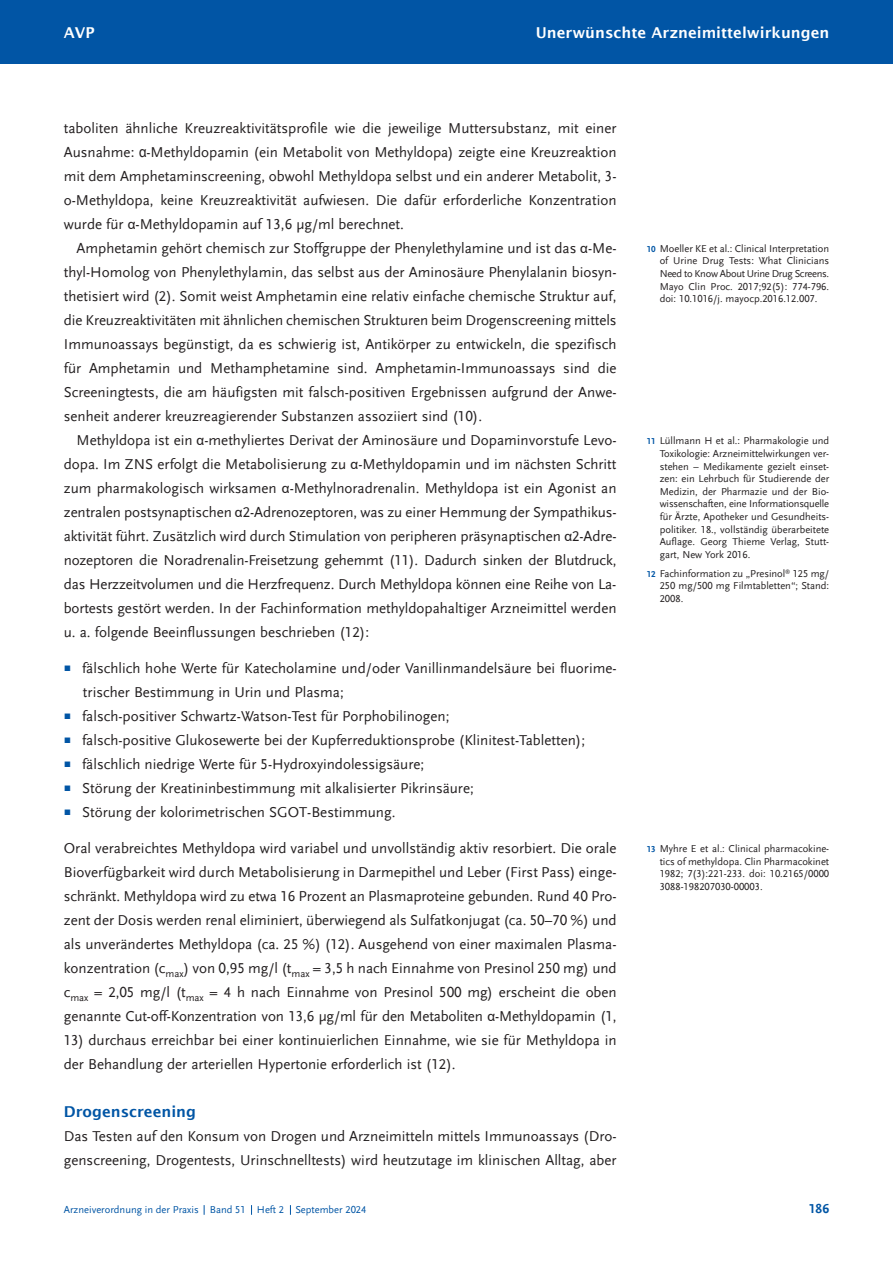
<style>
.page{position:relative;width:893px;height:1263px;background:#fff}
.page>*{position:absolute;margin:0;border:0;box-sizing:border-box;transform-origin:0 0}
.t1{font:15px/24px "Scala Sans LF";color:#231f20;text-align:justify}
.t2{font:600 15px "Lucida Sans";color:#fff}
.t3{font:600 15px "Lucida Sans";color:#0155a5}
.t4{font:700 13.5px "Scala Sans LF";color:#0155a5}
.t5{font:10.5px/12.6px "Scala Sans LF";color:#231f20;text-align:justify}
.t6{font:10.5px "Scala Sans LF";color:#0155a5}
.s1{font-family:"Arial Narrow"}
.s2{font-family:"Arial";font-size:13.5px}
.s3{font-family:"Scala Sans Expert";font-size:12px;color:#0155a5}
.s4{font-weight:700;font-size:9px;color:#0155a5}
</style>
<div class="page">
<div style="left:0;top:0;width:893px;height:64px;background:#0155a5"></div>
<p class="t2" style="left:64px;top:24px;width:32px">AVP</p>
<p class="t2" style="left:536px;top:24px;width:295px">Unerwünschte Arzneimittelwirkungen</p>
<p class="t1" style="left:64px;top:117px;width:554px">taboliten ähnliche Kreuzreaktivitätsprofile wie die jeweilige Muttersubstanz, mit einer Ausnahme: <span class="s1">α</span>-Methyldopamin (ein Metabolit von Methyldopa) zeigte eine Kreuzreaktion mit dem Amphetaminscreening, obwohl Methyldopa selbst und ein anderer Metabolit, 3- o-Methyldopa, keine Kreuzreaktivität aufwiesen. Die dafür erforderliche Konzentration wurde für <span class="s2">α</span>-Methyldopamin auf 13,6 μg/ml berechnet.</p>
<p class="t1" style="left:64px;top:237px;width:554px;text-indent:13px">Amphetamin gehört chemisch zur Stoffgruppe der Phenylethylamine und ist das <span class="s2">α</span>-Me&shy;thyl-Homolog von Phenylethylamin, das selbst aus der Aminosäure Phenylalanin biosyn&shy;thetisiert wird (2). Somit weist Amphetamin eine relativ einfache chemische Struktur auf, die Kreuzreaktivitäten mit ähnlichen chemischen Strukturen beim Drogenscreening mittels Immunoassays begünstigt, da es schwierig ist, Antikörper zu entwickeln, die spezifisch für Amphetamin und Methamphetamine sind. Amphetamin-Immunoassays sind die Screeningtests, die am häufigsten mit falsch-positiven Ergebnissen aufgrund der Anwe&shy;senheit anderer kreuzreagierender Substanzen assoziiert sind (10).</p>
<p class="t1" style="left:64px;top:429px;width:554px;text-indent:13px">Methyldopa ist ein <span class="s2">α</span>-methyliertes Derivat der Aminosäure und Dopaminvorstufe Levo&shy;dopa. Im ZNS erfolgt die Metabolisierung zu <span class="s2">α</span>-Methyldopamin und im nächsten Schritt zum pharmakologisch wirksamen <span class="s2">α</span>-Methylnoradrenalin. Methyldopa ist ein Agonist an zentralen postsynaptischen <span class="s2">α</span>2-Adrenozeptoren, was zu einer Hemmung der Sympathikus - aktivität führt. Zusätzlich wird durch Stimulation von peripheren präsynaptischen <span class="s2">α</span>2-Adre - nozeptoren die Noradrenalin-Freisetzung gehemmt (11). Dadurch sinken der Blutdruck, das Herzzeitvolumen und die Herzfrequenz. Durch Methyldopa können eine Reihe von La - bortests gestört werden. In der Fachinformation methyldopahaltiger Arzneimittel werden u. a. folgende Beeinflussungen beschrieben (12):</p>
<p class="t1" style="left:83px;top:657px;width:535px;text-indent:-19px"><span class="s3">r</span> fälschlich hohe Werte für Katecholamine und/oder Vanillinmandelsäure bei fluorime&shy;trischer Bestimmung in Urin und Plasma;</p>
<p class="t1" style="left:64px;top:705px;width:387px"><span class="s3">r</span> falsch-positiver Schwartz-Watson-Test für Porphobilinogen;</p>
<p class="t1" style="left:64px;top:729px;width:523px"><span class="s3">r</span> falsch-positive Glukosewerte bei der Kupferreduktionsprobe (Klinitest-Tabletten);</p>
<p class="t1" style="left:64px;top:753px;width:362px"><span class="s3">r</span> fälschlich niedrige Werte für 5-Hydroxyindolessigsäure;</p>
<p class="t1" style="left:64px;top:777px;width:411px"><span class="s3">r</span> Störung der Kreatininbestimmung mit alkalisierter Pikrinsäure;</p>
<p class="t1" style="left:64px;top:801px;width:333px"><span class="s3">r</span> Störung der kolorimetrischen SGOT-Bestimmung.</p>
<p class="t1" style="left:64px;top:837px;width:554px">Oral verabreichtes Methyldopa wird variabel und unvollständig aktiv resorbiert. Die orale Bioverfügbarkeit wird durch Metabolisierung in Darmepithel und Leber (First Pass) einge - schränkt. Methyldopa wird zu etwa 16 Prozent an Plasmaproteine gebunden. Rund 40 Pro - zent der Dosis werden renal eliminiert, überwiegend als Sulfatkonjugat (ca. 50–70 %) und als unverändertes Methyldopa (ca. 25 %) (12). Ausgehend von einer maximalen Plasma&shy;konzentration (c<sub>max</sub>) von 0,95 mg/l (t<sub>max</sub> = 3,5 h nach Einnahme von Presinol 250 mg) und c<sub>max</sub> = 2,05 mg/l (t<sub>max</sub> = 4 h nach Einnahme von Presinol 500 mg) erscheint die oben genannte Cut-off-Konzentration von 13,6 μg/ml für den Metaboliten <span class="s2">α</span>-Methyldopamin (1,</p>
<p class="t1" style="left:64px;top:1029px;width:554px">13) durchaus erreichbar bei einer kontinuierlichen Einnahme, wie sie für Methyldopa in der Behandlung der arteriellen Hypertonie erforderlich ist (12).</p>
<p class="t3" style="left:64px;top:1103px;width:134px">Drogenscreening</p>
<p class="t1" style="left:64px;top:1125px;width:554px">Das Testen auf den Konsum von Drogen und Arzneimitteln mittels Immunoassays (Dro&shy;genscreening, Drogentests, Urinschnelltests) wird heutzutage im klinischen Alltag, aber</p>
<p class="t5" style="left:660px;top:243px;width:171px;text-indent:-13px"><span class="s4">10</span> Moeller KE et al.: Clinical Interpretation of Urine Drug Tests: What Clinicians Need to Know About Urine Drug Screens.<br>Mayo Clin Proc. 2017;92(5): 774-796. doi: 10.1016/j. mayocp.2016.12.007.</p>
<p class="t5" style="left:660px;top:435px;width:171px;text-indent:-13px"><span class="s4">11</span> Lüllmann H et al.: Pharmakologie und Toxikologie: Arzneimittelwirkungen ver&shy;stehen – Medikamente gezielt einset&shy;zen: ein Lehrbuch für Studierende der Medizin, der Pharmazie und der Bio&shy;wissenschaften, eine Informationsquelle für Ärzte, Apotheker und Gesundheits&shy;politiker. 18., vollständig überarbeitete Auflage. Georg Thieme Verlag, Stutt&shy;gart, New York 2016.</p>
<p class="t5" style="left:660px;top:567px;width:171px;text-indent:-13px"><span class="s4">12</span> Fachinformation zu „Presinol<sup>®</sup> 125 mg/ 250 mg/500 mg Filmtabletten“; Stand:<br>2008.</p>
<p class="t5" style="left:660px;top:843px;width:171px;text-indent:-13px"><span class="s4">13</span> Myhre E et al.: Clinical pharmacokine&shy;tics of methyldopa. Clin Pharmacokinet 1982; 7(3):221-233. doi: 10.2165/0000<br>3088-198207030-00003.</p>
<p class="t6" style="left:64px;top:1204px;width:304px">Arzneiverordnung in der Praxis Band 51 Heft 2 September 2024</p>
<p class="t4" style="left:809px;top:1202px;width:22px">186</p>
</div>
